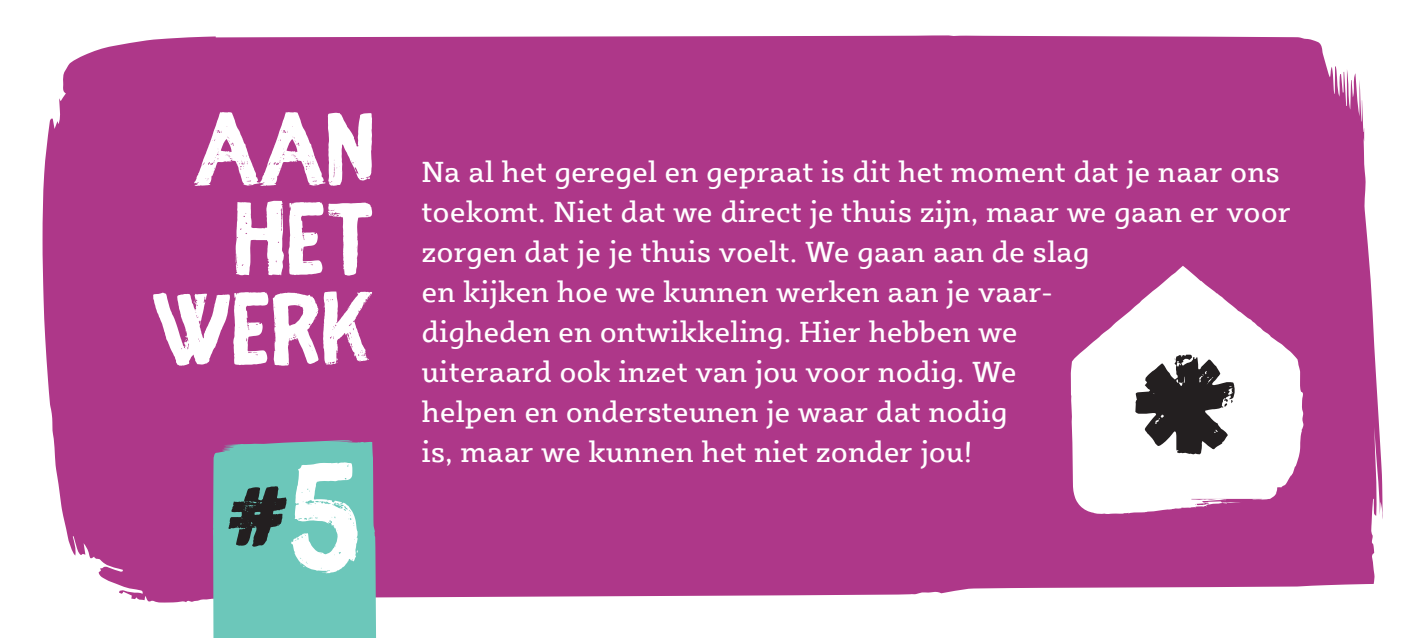
<style>
.page{position:relative;width:1418px;height:638px;background:#fff}
.page>*{position:absolute;margin:0;border:0;box-sizing:border-box;transform-origin:0 0}
.t1{font:160.5px "Fibre Vintage";color:#fff}
.t2{font:122.5px "Fibre Vintage";color:#231f20}
.t3{font:112.5px "Fibre Vintage";color:#fff}
.t4{font:30px/40px "Sybilla Pro";color:#fff}
</style>
<div class="page">
<div style="left:42px;top:35px;width:1340px;height:567px;background:#ae3789"></div>
<div style="left:213px;top:440px;width:164px;height:198px;background:#6cc7ba"></div>
<svg style="left:1070px;top:266px;width:233px;height:248px"></svg>
<svg style="left:1135px;top:354px;width:99px;height:100px"></svg>
<p class="t3" style="left:194px;top:107px;width:182px">AAN</p>
<p class="t3" style="left:233px;top:197px;width:142px">HET</p>
<p class="t3" style="left:152px;top:287px;width:224px">WERK</p>
<p class="t1" style="left:288px;top:460px;width:75px">5</p>
<p class="t2" style="left:226px;top:470px;width:65px">#</p>
<p class="t4" style="left:421px;top:151px;width:871px">Na al het geregel en gepraat is dit het moment dat je naar ons toekomt. Niet dat we direct je thuis zijn, maar we gaan er voor zorgen dat je je thuis voelt. We gaan aan de slag<br>en kijken hoe we kunnen werken aan je vaar-<br>digheden en ontwikkeling. Hier hebben we<br>uiteraard ook inzet van jou voor nodig. We<br>helpen en ondersteunen je waar dat nodig<br>is, maar we kunnen het niet zonder jou!</p>
</div>
